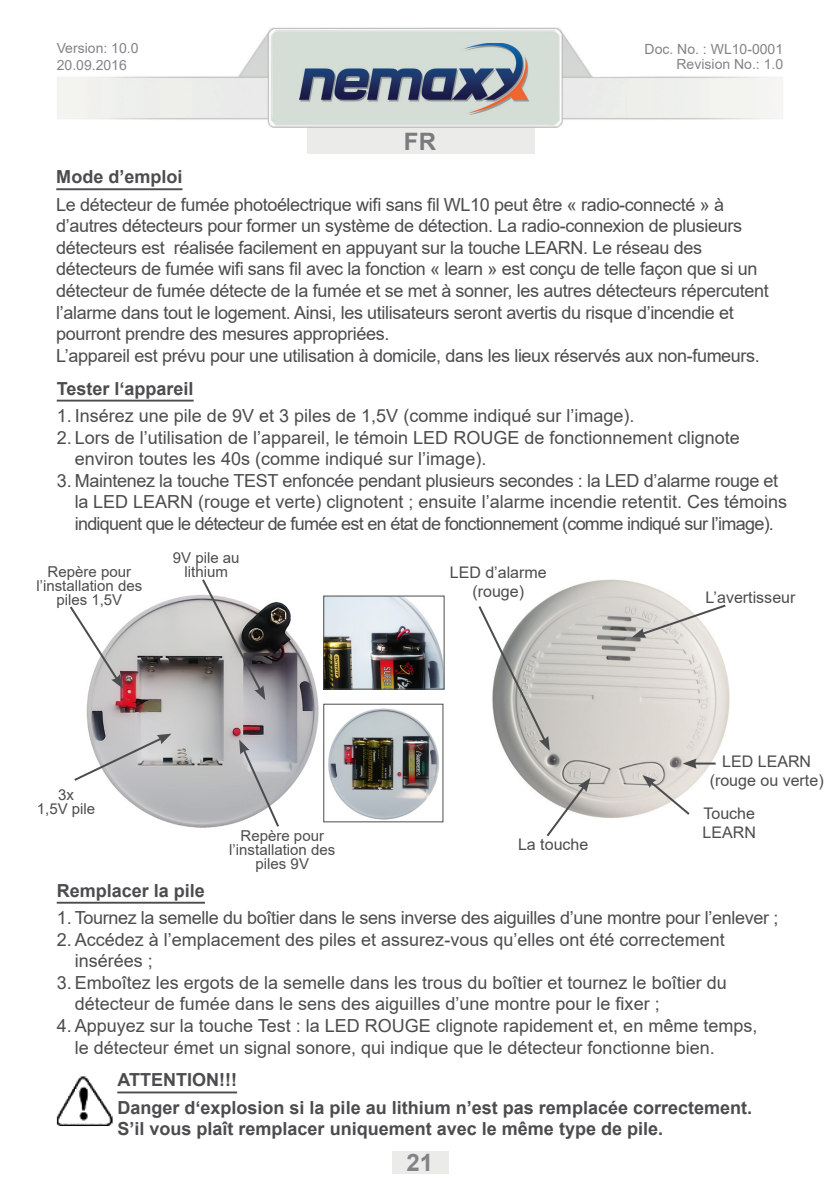
<style>
.page{position:relative;width:840px;height:1191px;background:#fff}
.page>*{position:absolute;margin:0;border:0;box-sizing:border-box;transform-origin:0 0}
.t1{font:700 24px "Arial";color:#818386}
.t2{font:700 24px "Arial";color:#797b7e}
.t3{font:18px/21.6px "Arial";letter-spacing:-.02em;color:#4b4c4d}
.t4{font:18px/21.6px "Arial";color:#4b4c4d}
.t5{font:700 18px/27.2px "Arial";color:#4b4c4d}
.t6{font:16px/19.2px "Arial";color:#4b4c4d;text-align:center}
.t7{font:15px/14px "Arial";color:#4b4c4d;text-align:center}
.t8{font:14px/15px "Arial";color:#818386;text-align:right}
</style>
<div class="page">
<div style="left:307px;top:125px;width:227px;height:29px;background:#ebebea"></div>
<img style="left:57px;top:27px;width:725px;height:101px">
<img style="left:300px;top:43px;width:229px;height:71px">
<div style="left:391px;top:1151px;width:57px;height:23px;background:#ebebea"></div>
<hr style="left:57px;top:901px;width:148px;height:2px;background:#4b4c4d">
<hr style="left:56px;top:188px;width:126px;height:2px;background:#4b4c4d">
<hr style="left:57px;top:400px;width:136px;height:1px;background:#4b4c4d">
<img style="left:56px;top:1076px;width:57px;height:50px">
<hr style="left:117px;top:1091px;width:120px;height:2px;background:#4b4c4d">
<img style="left:504px;top:579px;width:226px;height:239px">
<svg style="left:478px;top:604px;width:71px;height:146px"></svg>
<hr style="left:693px;top:762px;width:22px;height:2px;background:#4b4c4d">
<svg style="left:682px;top:758px;width:14px;height:10px"></svg>
<svg style="left:631px;top:603px;width:96px;height:35px"></svg>
<svg style="left:642px;top:775px;width:49px;height:42px"></svg>
<svg style="left:544px;top:778px;width:46px;height:59px"></svg>
<img style="left:86px;top:595px;width:240px;height:233px">
<svg style="left:70px;top:604px;width:53px;height:84px"></svg>
<svg style="left:74px;top:733px;width:97px;height:49px"></svg>
<svg style="left:239px;top:739px;width:41px;height:89px"></svg>
<svg style="left:200px;top:579px;width:65px;height:121px"></svg>
<img style="left:325px;top:706px;width:114px;height:113px">
<div style="left:323px;top:703px;width:120px;height:119px;border:1px solid #4b4c4d"></div>
<img style="left:325px;top:597px;width:117px;height:90px">
<div style="left:323px;top:595px;width:121px;height:94px;border:1px solid #4b4c4d"></div>
<p class="t8" style="left:57px;top:39px;width:83px;line-height:16.8px;text-align:left">Version: 10.0<br>20.09.2016</p>
<h1 class="t2" style="left:404px;top:125px;width:33px">FR</h1>
<p class="t8" style="left:644px;top:42px;width:140px">Doc. No. : WL10-0001<br>Revision No.: 1.0</p>
<p class="t5" style="left:56px;top:163px;width:128px">Mode d’emploi</p>
<p class="t3" style="left:56px;top:193px;width:713px">Le détecteur de fumée photoélectrique wifi sans fil WL10 peut être « radio-connecté » à d’autres détecteurs pour former un système de détection. La radio-connexion de plusieurs détecteurs est réalisée facilement en appuyant sur la touche LEARN. Le réseau des détecteurs de fumée wifi sans fil avec la fonction « learn » est conçu de telle façon que si un détecteur de fumée détecte de la fumée et se met à sonner, les autres détecteurs répercutent l’alarme dans tout le logement. Ainsi, les utilisateurs seront avertis du risque d’incendie et pourront prendre des mesures appropriées.<br>L’appareil est prévu pour une utilisation à domicile, dans les lieux réservés aux non-fumeurs.</p>
<p class="t5" style="left:57px;top:375px;width:138px">Tester l‘appareil</p>
<p class="t4" style="left:57px;top:405px;width:579px">1. Insérez une pile de 9V et 3 piles de 1,5V (comme indiqué sur l’image).</p>
<p class="t4" style="left:75px;top:426px;width:666px;text-indent:-18px">2. Lors de l’utilisation de l’appareil, le témoin LED ROUGE de fonctionnement clignote environ toutes les 40s (comme indiqué sur l’image).</p>
<p class="t3" style="left:75px;top:469px;width:713px;text-indent:-18px">3. Maintenez la touche TEST enfoncée pendant plusieurs secondes : la LED d’alarme rouge et la LED LEARN (rouge et verte) clignotent ; ensuite l’alarme incendie retentit. Ces témoins indiquent que le détecteur de fumée est en état de fonctionnement (comme indiqué sur l’image).</p>
<p class="t7" style="left:36px;top:564px;width:107px">Repère pour l’installation des piles 1,5V</p>
<p class="t7" style="left:173px;top:550px;width:68px">9V pile au lithium</p>
<p class="t7" style="left:37px;top:787px;width:60px">3x<br>1,5V pile</p>
<p class="t7" style="left:229px;top:829px;width:107px">Repère pour l’installation des piles 9V</p>
<p class="t6" style="left:449px;top:563px;width:98px">LED d’alarme (rouge)</p>
<p class="t6" style="left:517px;top:834px;width:72px">La touche</p>
<p class="t6" style="left:705px;top:588px;width:91px">L’avertisseur</p>
<p class="t6" style="left:709px;top:751px;width:115px">LED LEARN (rouge ou verte)</p>
<p class="t6" style="left:702px;top:803px;width:55px;text-align:left">Touche<br>LEARN</p>
<p class="t5" style="left:57px;top:877px;width:150px">Remplacer la pile</p>
<p class="t3" style="left:57px;top:906px;width:722px">1. Tournez la semelle du boîtier dans le sens inverse des aiguilles d’une montre pour l’enlever ;</p>
<p class="t4" style="left:75px;top:928px;width:651px;text-indent:-18px">2. Accédez à l’emplacement des piles et assurez-vous qu’elles ont été correctement insérées ;</p>
<p class="t4" style="left:75px;top:971px;width:653px;text-indent:-18px">3. Emboîtez les ergots de la semelle dans les trous du boîtier et tournez le boîtier du détecteur de fumée dans le sens des aiguilles d’une montre pour le fixer ;</p>
<p class="t4" style="left:75px;top:1014px;width:683px;text-indent:-18px">4. Appuyez sur la touche Test : la LED ROUGE clignote rapidement et, en même temps, le détecteur émet un signal sonore, qui indique que le détecteur fonctionne bien.</p>
<p class="t5" style="left:117px;top:1066px;width:636px">ATTENTION!!!<br>Danger d‘explosion si la pile au lithium n’est pas remplacée correctement.</p>
<p class="t5" style="left:117px;top:1115px;width:547px">S’il vous plaît remplacer uniquement avec le même type de pile.</p>
<h1 class="t1" style="left:406px;top:1146px;width:28px">21</h1>
</div>
